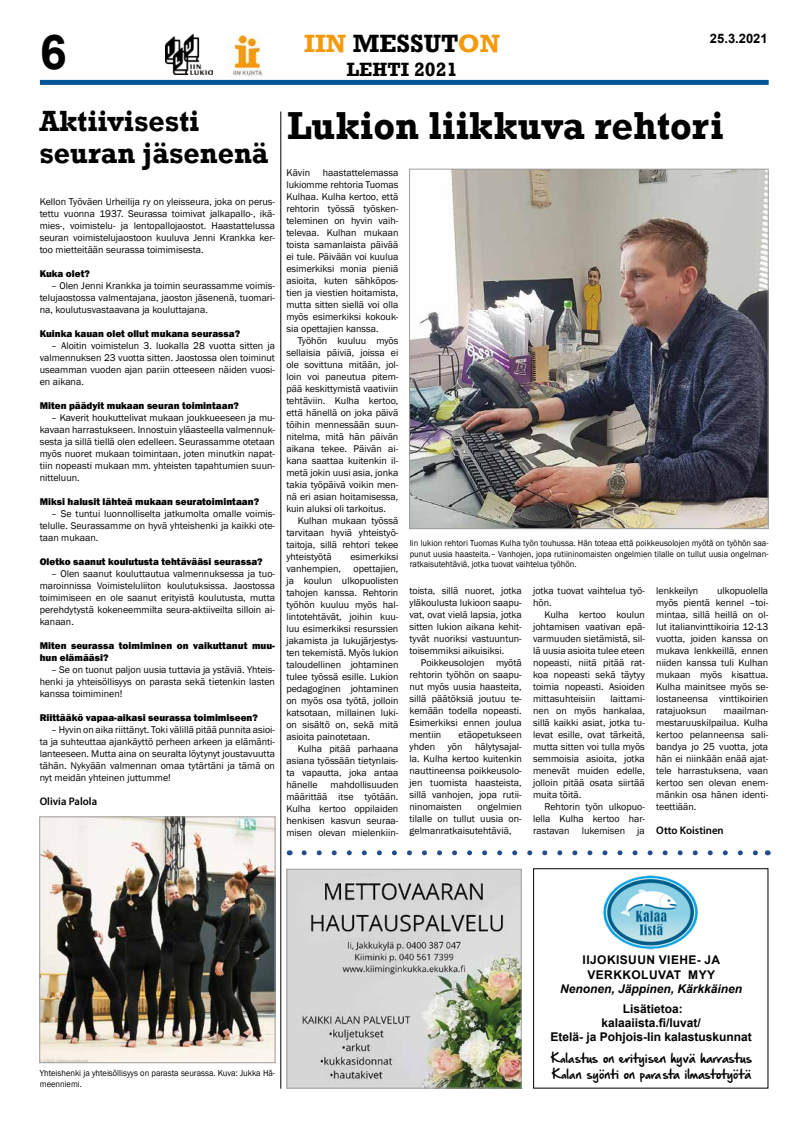
<style>
.page{position:relative;width:794px;height:1134px;background:#fff}
.page>*{position:absolute;margin:0;border:0;box-sizing:border-box;transform-origin:0 0}
.t1{font:700 48px "Arial";color:#000}
.t2{font:700 40px "Rockwell";color:#000;scale:.95 1}
.t3{font:700 30px/32px "Rockwell";color:#000;scale:.95 1}
.t4{font:700 25.6px "Rockwell";color:#000}
.t5{font:700 19.7px "Rockwell";color:#000}
.t6{font:700 13px "Arial";color:#000}
.t7{font:700 12px/14px "Arial";color:#000;text-align:center}
.t8{font:700 12px/14.4px "Arial";letter-spacing:.035em;color:#000;text-align:center}
.t9{font:italic 700 12px "Arial";color:#000}
.t10{font:600 11px "Myriad Pro";color:#000}
.t11{font:10px/12px "Franklin Gothic";color:#000;text-align:justify}
.t12{font:800 10px/12px "Franklin Gothic";color:#000}
.t13{font:9px/10.8px "Franklin Gothic";color:#000;text-align:justify;scale:.94 1}
.t14{font:8px/16px "Hand Of Sean Pro";color:#000}
.s1{color:#f4990a}
</style>
<div class="page">
<div style="left:40px;top:80px;width:728px;height:5px;background:#005497"></div>
<img style="left:165px;top:34px;width:47px;height:40px">
<img style="left:227px;top:34px;width:37px;height:42px">
<img style="left:411px;top:171px;width:355px;height:356px">
<div style="left:409px;top:169px;width:359px;height:360px;border:1px solid #9d9d9c"></div>
<hr style="left:280px;top:111px;width:1px;height:978px;background:#000">
<img style="left:41px;top:819px;width:232px;height:242px">
<div style="left:39px;top:817px;width:236px;height:246px;border:1px solid #9d9d9c"></div>
<img style="left:288px;top:871px;width:232px;height:216px">
<div style="left:286px;top:869px;width:236px;height:220px;border:1px solid #9d9d9c"></div>
<svg style="left:304px;top:850px;width:454px;height:5px"></svg>
<img style="left:602px;top:875px;width:97px;height:75px">
<div style="left:533px;top:868px;width:235px;height:221px;border:1px solid #000"></div>
<h1 class="t1" style="left:40px;top:18px;width:28px">6</h1>
<h3 class="t6" style="left:710px;top:30px;width:59px">25.3.2021</h3>
<h3 class="t4" style="left:304px;top:28px;width:197px"><span class="s1">IIN</span> MESSUT<span class="s1">ON</span></h3>
<h3 class="t5" style="left:346px;top:57px;width:112px">LEHTI 2021</h3>
<h3 class="t3" style="left:39px;top:105px;width:243px">Aktiivisesti seuran jäsenenä</h3>
<p class="t11" style="left:40px;top:196px;width:237px">Kellon Työväen Urheilija ry on yleisseura, joka on perus&shy;tettu vuonna 1937. Seurassa toimivat jalkapallo-, ikä&shy;mies-, voimistelu- ja lentopallojaostot. Haastattelussa seuran voimistelujaostoon kuuluva Jenni Krankka ker&shy;too mietteitään seurassa toimimisesta.</p>
<p class="t12" style="left:40px;top:267px;width:52px">Kuka olet?</p>
<p class="t11" style="left:40px;top:280px;width:237px;text-indent:11px">– Olen Jenni Krankka ja toimin seurassamme voimis&shy;telujaostossa valmentajana, jaoston jäsenenä, tuomari&shy;na, koulutusvastaavana ja kouluttajana.</p>
<p class="t12" style="left:40px;top:327px;width:202px">Kuinka kauan olet ollut mukana seurassa?</p>
<p class="t11" style="left:40px;top:340px;width:237px;text-indent:11px">– Aloitin voimistelun 3. luokalla 28 vuotta sitten ja valmennuksen 23 vuotta sitten. Jaostossa olen toiminut useamman vuoden ajan pariin otteeseen näiden vuosi&shy;en aikana.</p>
<p class="t12" style="left:40px;top:399px;width:201px">Miten päädyit mukaan seuran toimintaan?</p>
<p class="t11" style="left:40px;top:412px;width:237px;text-indent:11px">– Kaverit houkuttelivat mukaan joukkueeseen ja mu&shy;kavaan harrastukseen. Innostuin yläasteella valmennuk&shy;sesta ja sillä tiellä olen edelleen. Seurassamme otetaan myös nuoret mukaan toimintaan, joten minutkin napat&shy;tiin nopeasti mukaan mm. yhteisten tapahtumien suun&shy;nitteluun.</p>
<p class="t12" style="left:40px;top:495px;width:221px">Miksi halusit lähteä mukaan seuratoimintaan?</p>
<p class="t11" style="left:40px;top:508px;width:237px;text-indent:11px">– Se tuntui luonnolliselta jatkumolta omalle voimis&shy;telulle. Seurassamme on hyvä yhteishenki ja kaikki ote&shy;taan mukaan.</p>
<p class="t12" style="left:40px;top:555px;width:224px">Oletko saanut koulutusta tehtävääsi seurassa?</p>
<p class="t11" style="left:40px;top:568px;width:237px;text-indent:11px">– Olen saanut kouluttautua valmennuksessa ja tuo&shy;maroinnissa Voimisteluliiton koulutuksissa. Jaostossa toimimiseen en ole saanut erityistä koulutusta, mutta perehdytystä kokeneemmilta seura-aktiiveilta silloin ai&shy;kanaan.</p>
<p class="t12" style="left:40px;top:639px;width:237px">Miten seurassa toimiminen on vaikuttanut muu&shy;hun elämääsi?</p>
<p class="t11" style="left:40px;top:664px;width:237px;text-indent:11px">– Se on tuonut paljon uusia tuttavia ja ystäviä. Yhteis&shy;henki ja yhteisöllisyys on parasta sekä tietenkin lasten kanssa toimiminen!</p>
<p class="t12" style="left:40px;top:711px;width:220px">Riittääkö vapaa-aikasi seurassa toimimiseen?</p>
<p class="t11" style="left:40px;top:724px;width:237px;text-indent:11px">– Hyvin on aika riittänyt. Toki välillä pitää punnita asioi&shy;ta ja suhteuttaa ajankäyttö perheen arkeen ja elämänti&shy;lanteeseen. Mutta aina on seuralta löytynyt joustavuutta tähän. Nykyään valmennan omaa tytärtäni ja tämä on nyt meidän yhteinen juttumme!</p>
<p class="t10" style="left:40px;top:794px;width:59px">Olivia Palola</p>
<h2 class="t2" style="left:287px;top:101px;width:461px">Lukion liikkuva rehtori</h2>
<p class="t11" style="left:286px;top:167px;width:25px">Kävin</p>
<p class="t11" style="left:286px;top:167px;width:113px;text-indent:36px">haastattelemassa lukiomme rehtoria Tuomas Kulhaa. Kulha kertoo, että rehtorin työssä työsken&shy;teleminen on hyvin vaih&shy;televaa. Kulhan mukaan toista samanlaista päivää ei tule. Päivään voi kuulua esimerkiksi monia pieniä asioita, kuten sähköpos&shy;tien ja viestien hoitamista, mutta sitten siellä voi olla myös esimerkiksi kokouk&shy;sia opettajien kanssa.</p>
<p class="t11" style="left:286px;top:335px;width:113px;text-indent:11px">Työhön kuuluu myös sellaisia päiviä, joissa ei ole sovittuna mitään, jol&shy;loin voi paneutua pitem&shy;pää keskittymistä vaativiin tehtäviin. Kulha kertoo, että hänellä on joka päivä töihin mennessään suun&shy;nitelma, mitä hän päivän aikana tekee. Päivän ai&shy;kana saattaa kuitenkin il&shy;metä jokin uusi asia, jonka takia työpäivä voikin men&shy;nä eri asian hoitamisessa, kuin aluksi oli tarkoitus.</p>
<p class="t11" style="left:286px;top:515px;width:113px;text-indent:11px">Kulhan mukaan työssä tarvitaan hyviä yhteistyö&shy;taitoja, sillä rehtori tekee yhteistyötä</p>
<p class="t13" style="left:410px;top:538px;width:383px">Iin lukion rehtori Tuomas Kulha työn touhussa. Hän toteaa että poikkeusolojen myötä on työhön saa&shy;punut uusia haasteita.– Vanhojen, jopa rutiininomaisten ongelmien tilalle on tullut uusia ongelman&shy;ratkaisutehtäviä, jotka tuovat vaihtelua työhön.</p>
<p class="t11" style="left:350px;top:551px;width:49px">esimerkiksi</p>
<p class="t11" style="left:286px;top:563px;width:113px;text-indent:67px">opettajien, ja koulun ulkopuolisten tahojen kanssa. Rehtorin työhön kuuluu myös hal&shy;lintotehtävät, joihin kuu&shy;luu esimerkiksi resurssien jakamista ja lukujärjestys&shy;ten tekemistä. Myös lukion taloudellinen johtaminen tulee työssä esille. Lukion pedagoginen johtaminen on myös osa työtä, jolloin katsotaan, millainen luki&shy;on sisältö on, sekä mitä asioita painotetaan.</p>
<p class="t11" style="left:286px;top:743px;width:113px;text-indent:11px">Kulha pitää parhaana asiana työssään tietynlais&shy;ta vapautta, joka antaa hänelle</p>
<p class="t11" style="left:286px;top:563px;width:56px">vanhempien,</p>
<p class="t11" style="left:409px;top:585px;width:114px">toista, sillä nuoret, jotka yläkoulusta lukioon saapu&shy;vat, ovat vielä lapsia, jotka sitten lukion aikana kehit&shy;tyvät nuoriksi vastuuntun&shy;toisemmiksi aikuisiksi.</p>
<p class="t11" style="left:409px;top:657px;width:114px;text-indent:11px">Poikkeusolojen myötä rehtorin työhön on saapu&shy;nut myös uusia haasteita, sillä päätöksiä joutuu te&shy;kemään todella nopeasti.<br>Esimerkiksi ennen joulua mentiin</p>
<p class="t11" style="left:533px;top:585px;width:113px">jotka tuovat vaihtelua työ&shy;hön.</p>
<p class="t11" style="left:533px;top:609px;width:113px;text-indent:11px">Kulha kertoo koulun johtamisen vaativan epä&shy;varmuuden sietämistä, sil&shy;lä uusia asioita tulee eteen nopeasti, niitä pitää rat&shy;koa nopeasti sekä täytyy toimia nopeasti. Asioiden mittasuhteisiin</p>
<p class="t11" style="left:656px;top:585px;width:113px;text-indent:61px">ulkopuolella myös pientä kennel –toi&shy;mintaa, sillä heillä on ol&shy;lut italianvinttikoiria 12-13 vuotta, joiden kanssa on mukava lenkkeillä, ennen niiden kanssa tuli Kulhan mukaan myös kisattua.<br>Kulha mainitsee myös se&shy;lostaneensa vinttikoirien ratajuoksun</p>
<p class="t11" style="left:656px;top:585px;width:44px">lenkkeilyn</p>
<p class="t11" style="left:533px;top:693px;width:113px;text-indent:77px">laittami&shy;nen on myös hankalaa, sillä kaikki asiat, jotka tu&shy;levat esille, ovat tärkeitä, mutta sitten voi tulla myös semmoisia asioita, jotka menevät muiden edelle, jolloin pitää osata siirtää muita töitä.</p>
<p class="t11" style="left:533px;top:801px;width:113px;text-indent:11px">Rehtorin työn ulkopuo&shy;lella Kulha kertoo har&shy;rastavan lukemisen ja</p>
<p class="t11" style="left:656px;top:705px;width:113px;text-indent:67px">maailman&shy;mestaruuskilpailua. Kulha kertoo pelanneensa sali&shy;bandya jo 25 vuotta, jota hän ei niinkään enää ajat&shy;tele harrastuksena, vaan kertoo sen olevan enem&shy;mänkin osa hänen identi&shy;teettiään.</p>
<p class="t10" style="left:656px;top:823px;width:69px">Otto Koistinen</p>
<p class="t11" style="left:458px;top:729px;width:65px">etäopetukseen</p>
<p class="t11" style="left:409px;top:741px;width:114px;text-indent:66px">hälytysajal&shy;la. Kulha kertoo kuitenkin nauttineensa poikkeusolo&shy;jen tuomista haasteista, sillä vanhojen, jopa rutii&shy;ninomaisten</p>
<p class="t11" style="left:409px;top:741px;width:27px">yhden</p>
<p class="t11" style="left:448px;top:741px;width:16px">yön</p>
<p class="t11" style="left:286px;top:779px;width:113px;text-indent:44px">mahdollisuuden määrittää itse työtään.<br>Kulha kertoo oppilaiden henkisen kasvun seuraa&shy;misen olevan mielenkiin-</p>
<p class="t11" style="left:409px;top:801px;width:114px;text-indent:68px">ongelmien tilalle on tullut uusia on&shy;gelmanratkaisutehtäviä,</p>
<p class="t13" style="left:40px;top:1068px;width:252px">Yhteishenki ja yhteisöllisyys on parasta seurassa. Kuva: Jukka Hä&shy;meenniemi.</p>
<p class="t8" style="left:582px;top:953px;width:139px">IIJOKISUUN VIEHE- JA<br>VERKKOLUVAT MYY</p>
<p class="t9" style="left:560px;top:981px;width:184px">Nenonen, Jäppinen, Kärkkäinen</p>
<p class="t7" style="left:550px;top:1002px;width:203px">Lisätietoa:<br>kalaaiista.fi/luvat/<br>Etelä- ja Pohjois-Iin kalastuskunnat</p>
<p class="t14" style="left:550px;top:1052px;width:203px">Kalastus on erityisen hyvä harrastus<br>Kalan syönti on parasta ilmastotyötä</p>
</div>
